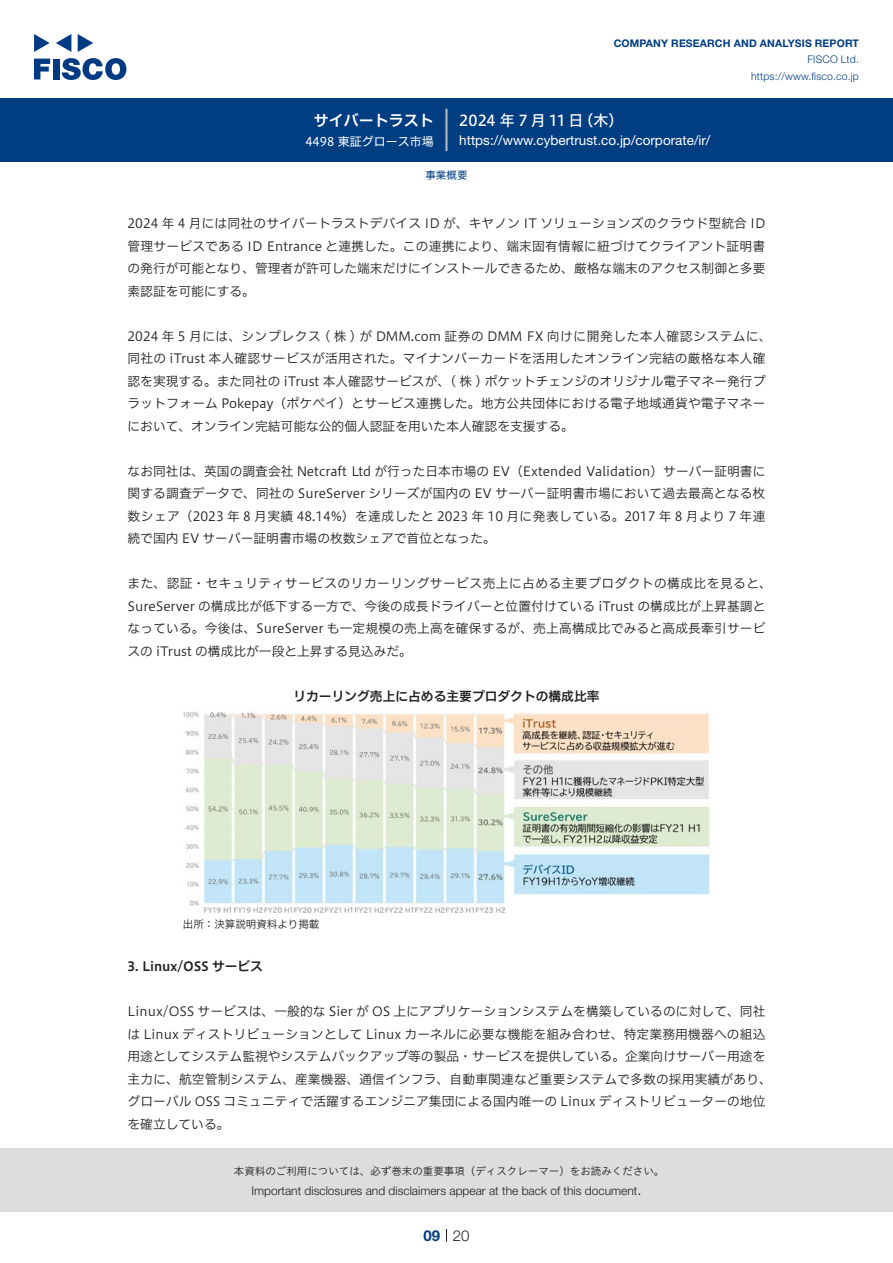
<style>
.page{position:relative;width:893px;height:1263px;background:#fff}
.page>*{position:absolute;margin:0;border:0;box-sizing:border-box;transform-origin:0 0}
.t1{font:15px "Hiragino UD Sans F Std N W5";color:#fff}
.t2{font:15px "Hiragino UD Sans F Std N W6";color:#fff}
.t3{font:300 15px "Helvetica Neue LT Std";color:#231f20}
.t4{font:700 15px "Helvetica Neue LT Std";color:#003d81}
.t5{font:13.5px "Helvetica Neue LT Std";color:#fff}
.本文{font:12.75px/22.5px "Hiragino UD Sans F Std N W3";letter-spacing:.005em;color:#231f20}
.チャートタイトル{font:12.75px "Hiragino UD Sans F Std N W6";color:#231f20}
.小タイトル{font:12.75px "Hiragino UD Sans F Std N W6";color:#231f20}
.t6{font:300 12px "Helvetica Neue LT Std";color:#231f20}
.t7{font:12px "Hiragino UD Sans F Std N W4";color:#fff}
.t8{font:10.5px "Hiragino UD Sans Std W3";color:#231f20}
.t9{font:700 10.5px "Helvetica Neue LT Std";letter-spacing:.015em;color:#003d81}
.t10{font:300 10.5px/16.5px "Helvetica Neue LT Std";letter-spacing:.015em;color:#003d81;text-align:right}
.表組み基本スタイル{font:10.5px "Hiragino UD Sans F Std N W3";color:#231f20}
.ヘッダー{font:10.5px "Hiragino UD Sans F Std N W4";color:#003d81}
</style>
<div class="page">
<div style="left:0;top:1148px;width:893px;height:64px;background:#ddd"></div>
<svg style="left:34px;top:59px;width:16px;height:20px"></svg>
<div style="left:53px;top:59px;width:6px;height:20px;background:#003a83"></div>
<svg style="left:62px;top:58px;width:64px;height:22px"></svg>
<svg style="left:34px;top:34px;width:16px;height:18px"></svg>
<svg style="left:78px;top:34px;width:15px;height:18px"></svg>
<svg style="left:56px;top:34px;width:15px;height:18px"></svg>
<div style="left:0;top:98px;width:893px;height:64px;background:#003d81"></div>
<hr style="left:445px;top:109px;width:3px;height:42px;background:#b5b5b6">
<svg style="left:446px;top:1229px;width:1px;height:13px"></svg>
<img style="left:183px;top:712px;width:527px;height:201px">
<p class="t2" style="left:314px;top:109px;width:122px">サイバートラスト</p>
<p class="t7" style="left:305px;top:132px;width:130px">4498 東証グロース市場</p>
<p class="t9" style="left:614px;top:37px;width:247px">COMPANY RESEARCH AND ANALYSIS REPORT</p>
<p class="t10" style="left:751px;top:51px;width:109px">FISCO Ltd. https://www.fisco.co j p.</p>
<p class="t1" style="left:459px;top:109px;width:126px">2024 年 7 月 11 日</p>
<p class="t1" style="left:579px;top:109px;width:46px">（木(</p>
<p class="t5" style="left:459px;top:132px;width:253px">https://www.cybertrust.co j p. /corporate /i r/</p>
<p class="ヘッダー" style="left:425px;top:167px;width:43px">事業概要</p>
<p class="本文" style="left:128px;top:211px;width:639px;text-align:justify">2024 年 4 月には同社のサイバートラストデバイス ID が、キヤノン IT ソリューションズのクラウド型統合 ID管理サービスである ID Entrance と連携した。この連携により、端末固有情報に紐づけてクライアント証明書の発行が可能となり、管理者が許可した端末だけにインストールできるため、厳格な端末のアクセス制御と多要素認証を可能にする。</p>
<p class="本文" style="left:128px;top:324px;width:646px">2024 年 5 月には、シンプレクス ( 株 ) が DMM.com 証券の DMM FX 向けに開発した本人確認システムに、同社の iTrust 本人確認サービスが活用された。マイナンバーカードを活用したオンライン完結の厳格な本人確認を実現する。また同社の iTrust 本人確認サービスが、( 株 ) ポケットチェンジのオリジナル電子マネー発行プラットフォーム Pokepay（ポケペイ）とサービス連携した。地方公共団体における電子地域通貨や電子マネーにおいて、オンライン完結可能な公的個人認証を用いた本人確認を支援する。</p>
<p class="本文" style="left:128px;top:459px;width:639px;text-align:justify">なお同社は、英国の調査会社 Netcraft Ltd が行った日本市場の EV（Extended Validation）サーバー証明書に関する調査データで、同社の SureServer シリーズが国内の EV サーバー証明書市場において過去最高となる枚数シェア（2023 年 8 月実績 48.14%）を達成したと 2023 年 10 月に発表している。2017 年 8 月より 7 年連続で国内 EV サーバー証明書市場の枚数シェアで首位となった。</p>
<p class="本文" style="left:128px;top:571px;width:646px">また、認証・セキュリティサービスのリカーリングサービス売上に占める主要プロダクトの構成比を見ると、SureServer の構成比が低下する一方で、今後の成長ドライバーと位置付けている iTrust の構成比が上昇基調となっている。今後は、SureServer も一定規模の売上高を確保するが、売上高構成比でみると高成長牽引サービスの iTrust の構成比が一段と上昇する見込みだ。</p>
<p class="チャートタイトル" style="left:293px;top:686px;width:308px">リカーリング売上に占める主要プロダクトの構成比率</p>
<p class="表組み基本スタイル" style="left:183px;top:916px;width:138px">出所：決算説明資料より掲載</p>
<p class="小タイトル" style="left:128px;top:956px;width:137px">3. Linux/OSS サービス</p>
<p class="本文" style="left:128px;top:999px;width:646px">Linux/OSS サービスは、一般的な Sier が OS 上にアプリケーションシステムを構築しているのに対して、同社は Linux ディストリビューションとして Linux カーネルに必要な機能を組み合わせ、特定業務用機器への組込用途としてシステム監視やシステムバックアップ等の製品・サービスを提供している。企業向けサーバー用途を主力に、航空管制システム、産業機器、通信インフラ、自動車関連など重要システムで多数の採用実績があり、グローバル OSS コミュニティで活躍するエンジニア集団による国内唯一の Linux ディストリビューターの地位を確立している。</p>
<p class="t8" style="left:234px;top:1163px;width:432px">本資料のご利用については、必ず巻末の重要事項（ディスクレーマー）をお読みください。</p>
<p class="t3" style="left:637px;top:1180px;width:6px">.</p>
<p class="t6" style="left:251px;top:1183px;width:387px">Important disclosures and disclaimers appear at the back of this document</p>
<p class="t4" style="left:423px;top:1226px;width:18px">09</p>
<p class="t3" style="left:453px;top:1226px;width:18px">20</p>
</div>
